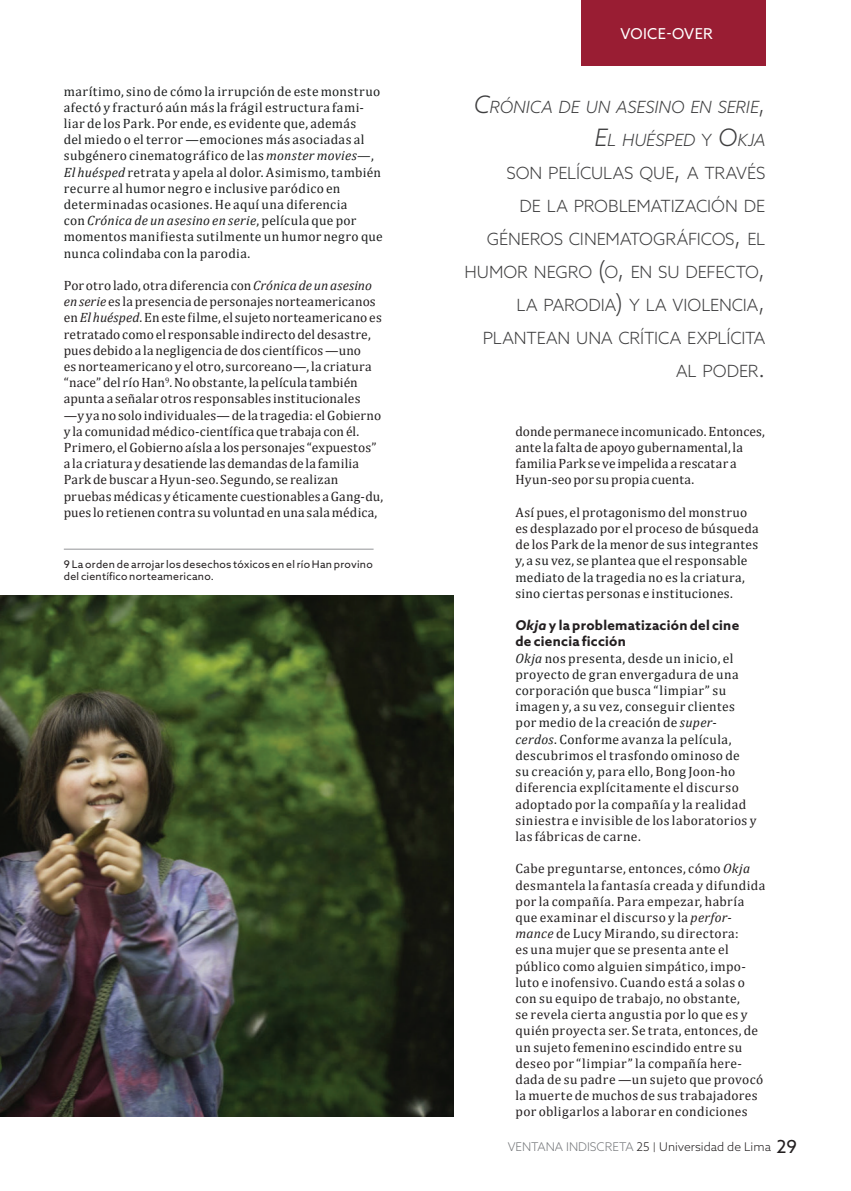
<style>
.page{position:relative;width:851px;height:1191px;background:#fff}
.page>*{position:absolute;margin:0;border:0;box-sizing:border-box;transform-origin:0 0}
.t1{font:300 16.8px/33px "Azo Sans";letter-spacing:-.01em;color:#3e3e3f;text-align:right}
.t2{font:15px "Azo Sans";letter-spacing:.025em;color:#fff}
.t3{font:13.5px/16.2px "Cambria";letter-spacing:.02em;color:#231f20}
.t4{font:13.5px/16.2px "Cambria";letter-spacing:.025em;color:#1d1f1f}
.t5{font:700 13.5px/16.2px "Azo Sans";letter-spacing:.02em;color:#231f20}
.t6{font:300 12px "Azo Sans";color:#231f20}
.t7{font:10.5px/12.6px "Azo Sans";letter-spacing:.025em;color:#231f20}
.s1{font-style:italic}
.s2{font-style:italic;font-size:24px}
.s3{font-size:24px}
.s4{color:#231f20}
.s5{color:#76787b}
.s6{font-size:9.6px}
.s7{font-weight:400;font-size:18px}
</style>
<div class="page">
<div style="left:581px;top:0;width:184px;height:65px;background:#991d33"></div>
<img style="left:0;top:595px;width:453px;height:521px">
<hr style="left:64px;top:549px;width:309px;height:1px;background:#939598">
<p class="t4" style="left:64px;top:83px;width:320px">marítimo, sino de cómo la irrupción de este monstruo afectó y fracturó aún más la frágil estructura fami&shy;liar de los Park. Por ende, es evidente que, además<br>del miedo o el terror —emociones más asociadas al subgénero cinematográfico de las <span class="s1">monster movies—</span>, <span class="s1">El huésped</span> retrata y apela al dolor. Asimismo, también recurre al humor negro e inclusive paródico en determinadas ocasiones. He aquí una diferencia<br>con <span class="s1">Crónica de un asesino en serie</span>, película que por momentos manifiesta sutilmente un humor negro que nunca colindaba con la parodia.</p>
<p class="t3" style="left:64px;top:277px;width:321px">Por otro lado, otra diferencia con <span class="s1">Crónica de un asesino en serie</span> es la presencia de personajes norteamericanos en <span class="s1">El huésped</span>. En este filme, el sujeto norteamericano es retratado como el responsable indirecto del desastre, pues debido a la negligencia de dos científicos —uno<br>es norteamericano y el otro, surcoreano—, la criatura “nace” del río Han<sup>9</sup>. No obstante, la película también apunta a señalar otros responsables institucionales —y ya no solo individuales— de la tragedia: el Gobierno y la comunidad médico-científica que trabaja con él.<br>Primero, el Gobierno aísla a los personajes “expuestos” a la criatura y desatiende las demandas de la familia Park de buscar a Hyun-seo. Segundo, se realizan pruebas médicas y éticamente cuestionables a Gang-du, pues lo retienen contra su voluntad en una sala médica,</p>
<p class="t7" style="left:64px;top:557px;width:310px">9 La orden de arrojar los desechos tóxicos en el río Han provino del científico norteamericano.</p>
<p class="t2" style="left:620px;top:24px;width:94px">VOICE-OVER</p>
<p class="t1" style="left:464px;top:90px;width:302px"><span class="s2">C</span><span class="s1">RÓNICA DE UN ASESINO EN SERIE</span><span class="s3">,<br></span><span class="s2">E</span><span class="s1">L HUÉSPED</span> Y <span class="s2">O</span><span class="s1">KJA<br></span>SON PELÍCULAS QUE<span class="s3">,</span> A TRAVÉS<br>DE LA PROBLEMATIZACIÓN DE<br>GÉNEROS CI NEMATOGRÁFICOS<span class="s3">,</span> EL<br>HUMOR NEGRO <span class="s3">(</span>O<span class="s3">,</span> EN SU DEFECTO<span class="s3">,<br></span>LA PARODIA<span class="s3">)</span> Y LA VIOLENCIA<span class="s3">,<br></span>PLANTEAN UNA CRÍTI CA EXPLÍCITA<br>AL PODER<span class="s3">.</span></p>
<p class="t3" style="left:515px;top:423px;width:251px">donde permanece incomunicado. Entonces, ante la falta de apoyo gubernamental, la familia Park se ve impelida a rescatar a Hyun-seo por su propia cuenta.</p>
<p class="t4" style="left:515px;top:504px;width:245px"><span class="s4">Así pues, el protagonismo del monstruo es desplazado por el proceso de búsqueda de los Park de</span> la menor de sus integrantes y, a su vez, se plantea que el responsable mediato de la tragedia no es la criatura, sino ciertas personas e instituciones.</p>
<p class="t5" style="left:515px;top:617px;width:225px"><span class="s1">Okja</span> y la problematización del cine de ciencia ficción</p>
<p class="t4" style="left:515px;top:650px;width:243px"><span class="s1">Okja</span> nos presenta, desde un inicio, el proyecto de gran envergadura de una corporación que busca “limpiar” su imagen y, a su vez, conseguir clientes por medio de la creación de <span class="s1">super&shy;cerdos</span>. Conforme avanza la película, descubrimos el trasfondo ominoso de su creación y, para ello, <span class="s4">Bong Joon-ho diferencia explícitamente el discurso adoptado por la compañía y la realidad siniestra e invisible de los laboratorios y las fábricas de carne.</span></p>
<p class="t3" style="left:515px;top:860px;width:251px">Cabe preguntarse, entonces, cómo <span class="s1">Okja </span>desmantela la fantasía creada y difundida por la compañía. Para empezar, habría que examinar el discurso y la <span class="s1">perfor&shy;mance</span> de Lucy Mirando, su directora:<br>es una mujer que se presenta ante el público como alguien simpático, impo&shy;luto e inofensivo. Cuando está a solas o con su equipo de trabajo, no obstante,<br>se revela cierta angustia por lo que es y quién proyecta ser. Se trata, entonces, de un sujeto femenino escindido entre su deseo por “limpiar” la compañía here&shy;dada de su padre —un sujeto que provocó la muerte de muchos de sus trabajadores por obligarlos a laborar en condiciones</p>
<p class="t6" style="left:507px;top:1139px;width:291px"><span class="s5">VENTANA INDISCRETA</span> 25 <span class="s6">|</span> Universidad de Lima <span class="s7">29</span></p>
</div>
